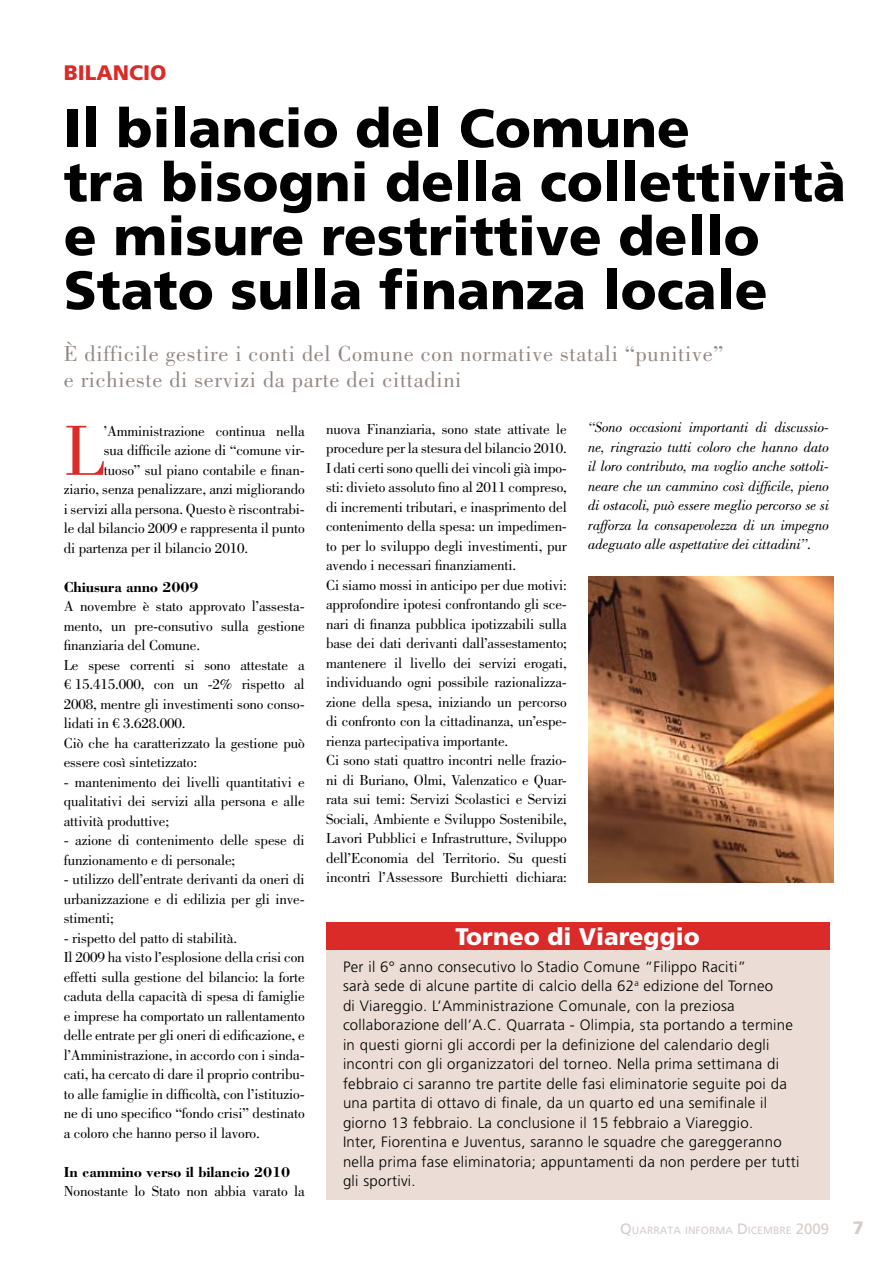
<style>
.page{position:relative;width:893px;height:1263px;background:#fff}
.page>*{position:absolute;margin:0;border:0;box-sizing:border-box;transform-origin:0 0}
.t1{font:73.35px "Bodoni";color:#da2b29}
.t2{font:900 54px/54px "Frutiger LT Std";color:#000}
.t3{font:900 24px "Frutiger LT Std";color:#fff}
.t4{font:22.5px/25.5px "Bodoni";letter-spacing:.03em;color:#938984}
.t5{font:900 21px "Frutiger LT Std";color:#da2b29}
.t6{font:15px/19.5px "Bodoni";letter-spacing:-.01em;color:#000}
.t7{font:300 15px/19.5px "Frutiger LT Std";letter-spacing:.02em;color:#000}
.t8{font:italic 15px/19.5px "Bodoni";letter-spacing:-.01em;color:#000;text-align:justify}
.t9{font:700 15px "Bodoni";letter-spacing:-.01em;color:#000}
.t10{font:10.5px "Frutiger LT Std";color:#d6cdca}
.s1{font-style:normal}
.s2{font-size:15px}
</style>
<div class="page">
<img style="left:589px;top:576px;width:245px;height:306px">
<div style="left:326px;top:935px;width:503px;height:264px;background:#ebddd5"></div>
<div style="left:326px;top:922px;width:503px;height:28px;background:#da2b29"></div>
<h3 class="t5" style="left:64px;top:60px;width:79px">Bilancio</h3>
<h2 class="t2" style="left:64px;top:101px;width:784px">Il bilancio del Comune<br>tra bisogni della collettività e misure restrittive dello<br>Stato sulla finanza locale</h2>
<h3 class="t4" style="left:64px;top:341px;width:661px">È difficile gestire i conti del Comune con normative statali “punitive” e richieste di servizi da parte dei cittadini</h3>
<h1 class="t1" style="left:64px;top:410px;width:42px">L</h1>
<p class="t6" style="left:104px;top:421px;width:202px">’Amministrazione continua nella</p>
<p class="t6" style="left:104px;top:441px;width:202px">sua difficile azione di “comune vir-</p>
<p class="t6" style="left:104px;top:460px;width:202px">tuoso” sul piano contabile e finan-</p>
<p class="t6" style="left:64px;top:480px;width:242px">ziario, senza penalizzare, anzi migliorando</p>
<p class="t6" style="left:64px;top:499px;width:242px">i servizi alla persona. Questo è riscontrabi-</p>
<p class="t6" style="left:64px;top:519px;width:242px">le dal bilancio 2009 e rappresenta il punto</p>
<p class="t6" style="left:64px;top:538px;width:186px">di partenza per il bilancio 2010.</p>
<p class="t9" style="left:64px;top:577px;width:136px">Chiusura anno 2009</p>
<p class="t6" style="left:64px;top:597px;width:242px">A novembre è stato approvato l’assesta&shy;mento, un pre-consutivo sulla gestione finanziaria del Comune.<br>Le spese correnti si sono attestate a € 15.415.000, con un -2% rispetto al 2008, mentre gli investimenti sono conso&shy;lidati in € 3.628.000.<br>Ciò che ha caratterizzato la gestione può essere così sintetizzato:</p>
<p class="t6" style="left:64px;top:772px;width:242px;text-align:justify">- mantenimento dei livelli quantitativi e qualitativi dei servizi alla persona e alle attività produttive;</p>
<p class="t6" style="left:64px;top:831px;width:242px">- azione di contenimento delle spese di funzionamento e di personale;</p>
<p class="t6" style="left:64px;top:870px;width:242px;text-align:justify">- utilizzo dell’entrate derivanti da oneri di urbanizzazione e di edilizia per gli inve&shy;stimenti;</p>
<p class="t6" style="left:64px;top:928px;width:242px">- rispetto del patto di stabilità.<br>Il 2009 ha visto l’esplosione della crisi con effetti sulla gestione del bilancio: la forte caduta della capacità di spesa di famiglie e imprese ha comportato un rallentamento delle entrate per gli oneri di edificazione, e l’Amministrazione, in accordo con i sinda&shy;cati, ha cercato di dare il proprio contribu&shy;to alle famiglie in difficoltà, con l’istituzio&shy;ne di uno specifico “fondo crisi” destinato a coloro che hanno perso il lavoro.</p>
<p class="t9" style="left:64px;top:1162px;width:228px">In cammino verso il bilancio 2010</p>
<p class="t6" style="left:64px;top:1182px;width:242px">Nonostante lo Stato non abbia varato la</p>
<p class="t6" style="left:326px;top:419px;width:242px">nuova Finanziaria, sono state attivate le procedure per la stesura del bilancio 2010.<br>I dati certi sono quelli dei vincoli già impo&shy;sti: divieto assoluto fino al 2011 compreso, di incrementi tributari, e inasprimento del contenimento della spesa: un impedimen&shy;to per lo sviluppo degli investimenti, pur avendo i necessari finanziamenti.<br>Ci siamo mossi in anticipo per due motivi: approfondire ipotesi confrontando gli sce&shy;nari di finanza pubblica ipotizzabili sulla base dei dati derivanti dall’assestamento; mantenere il livello dei servizi erogati, individuando ogni possibile razionalizza&shy;zione della spesa, iniziando un percorso di confronto con la cittadinanza, un’espe&shy;rienza partecipativa importante.<br>Ci sono stati quattro incontri nelle frazio&shy;ni di Buriano, Olmi, Valenzatico e Quar&shy;rata sui temi: Servizi Scolastici e Servizi Sociali, Ambiente e Sviluppo Sostenibile, Lavori Pubblici e Infrastrutture, Sviluppo dell’Economia del Territorio. Su questi incontri l’Assessore Burchietti dichiara:</p>
<p class="t8" style="left:588px;top:418px;width:242px">“Sono occasioni importanti di discussio&shy;ne, ringrazio tutti coloro che hanno dato il loro contributo, ma voglio anche sottoli&shy;neare che un cammino così difficile, pieno di ostacoli, può essere meglio percorso se si rafforza la consapevolezza di un impegno adeguato alle aspettative dei cittadini”<span class="s1">.</span></p>
<h3 class="t3" style="left:455px;top:922px;width:246px">Torneo di Viareggio</h3>
<p class="t7" style="left:343px;top:957px;width:458px">Per il 6° anno consecutivo lo Stadio Comune “Filippo Raciti”<br>sarà sede di alcune partite di calcio della 62<sup>a</sup> edizione del Torneo<br>di Viareggio. L’Amministrazione Comunale, con la preziosa collaborazione dell’A.C. Quarrata - Olimpia, sta portando a termine in questi giorni gli accordi per la definizione del calendario degli incontri con gli organizzatori del torneo. Nella prima settimana di febbraio ci saranno tre partite delle fasi eliminatorie seguite poi da una partita di ottavo di finale, da un quarto ed una semifinale il giorno 13 febbraio. La conclusione il 15 febbraio a Viareggio.<br>Inter, Fiorentina e Juventus, saranno le squadre che gareggeranno nella prima fase eliminatoria; appuntamenti da non perdere per tutti gli sportivi.</p>
<p class="t10" style="left:620px;top:1224px;width:210px"><span class="s2">Q</span>UARRATA INFORMA <span class="s2">D</span>ICEMBRE <span class="s2">2009</span></p>
</div>
